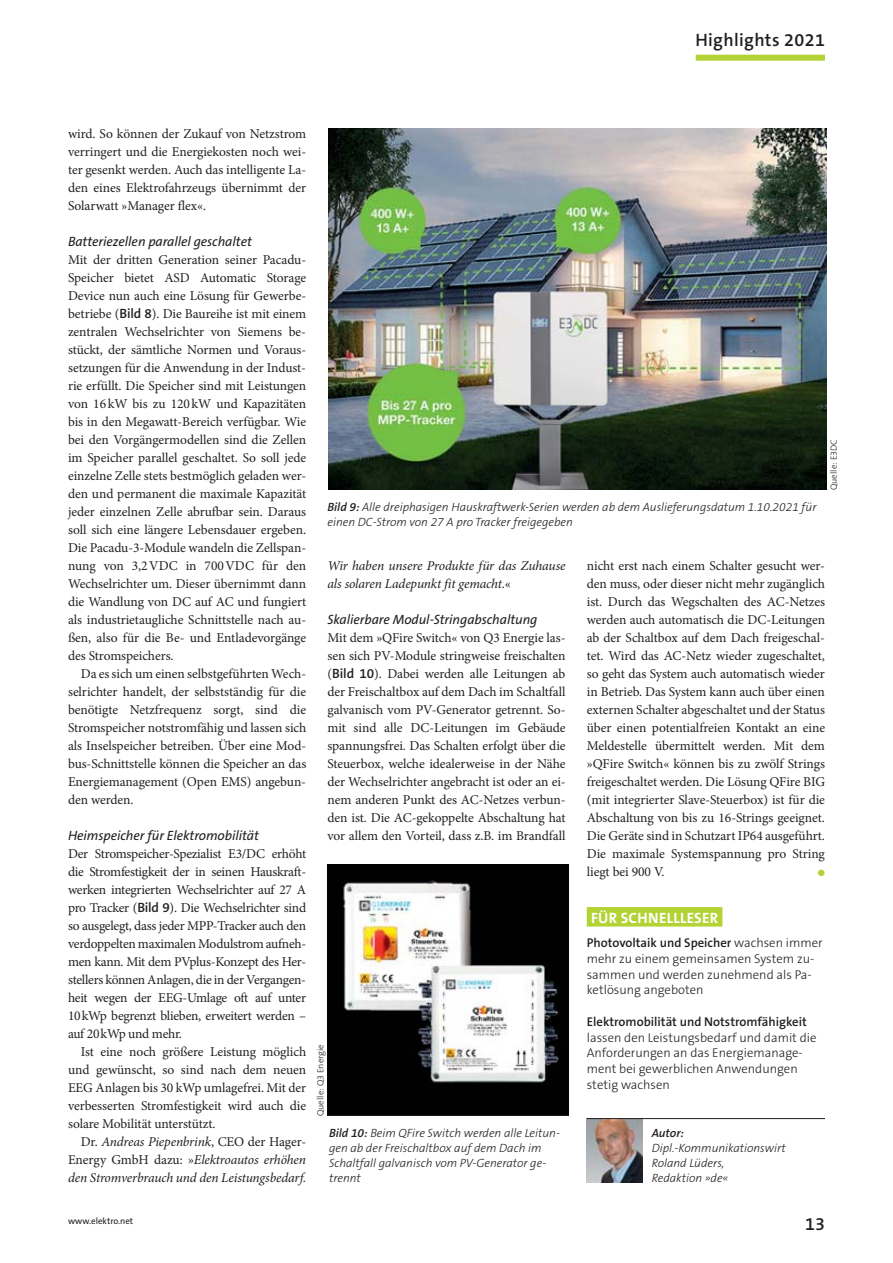
<style>
.page{position:relative;width:893px;height:1263px;background:#fff}
.page>*{position:absolute;margin:0;border:0;box-sizing:border-box;transform-origin:0 0}
.t1{font:600 18px "The Sans Os F";letter-spacing:.02em;color:#231f20}
.t2{font:700 15px "The Sans Os F";letter-spacing:.015em;color:#fff}
.t3{font:13.5px/18px "Minion Pro";letter-spacing:-.005em;color:#231f20;text-align:justify}
.t4{font:italic 13.5px/18px "Minion Pro";letter-spacing:-.01em;color:#231f20;text-align:justify}
.t5{font:italic 13.5px "The Sans Os F";letter-spacing:-.005em;color:#231f20}
.t6{font:300 12.75px/15.8px "The Sans Os F";color:#231f20}
.t7{font:600 12.75px "The Sans Os F";color:#231f20}
.t8{font:italic 300 12px/15px "The Sans Os F";color:#231f20}
.t9{font:italic 600 12px "The Sans Os F";letter-spacing:-.005em;color:#231f20}
.t10{font:300 9px "The Sans Os F";color:#231f20}
.t11{font:9px "The Sans Os F";color:#231f20}
.t12{font:9px "Zapf Dingbats Std";color:#b3d334}
.s1{font-family:"The Sans Os F";font-weight:600}
.s2{font-style:normal}
.s3{font-weight:600}
</style>
<div class="page">
<div style="left:587px;top:907px;width:135px;height:19px;background:#b3d334"></div>
<img style="left:587px;top:1119px;width:55px;height:63px">
<hr style="left:587px;top:1118px;width:238px;height:1px;background:#231f20">
<img style="left:329px;top:128px;width:497px;height:362px">
<img style="left:327px;top:865px;width:241px;height:250px">
<div style="left:696px;top:55px;width:129px;height:6px;background:#b3d235"></div>
<h1 class="t1" style="left:695px;top:31px;width:131px">Highlights 2021</h1>
<p class="t3" style="left:68px;top:126px;width:240px">wird. So können der Zukauf von Netzstrom verringert und die Energiekosten noch wei&shy;ter gesenkt werden. Auch das intelligente La&shy;den eines Elektrofahrzeugs übernimmt der Solarwatt »Manager flex«.</p>
<p class="t5" style="left:68px;top:236px;width:185px">Batteriezellen parallel geschaltet</p>
<p class="t3" style="left:68px;top:252px;width:240px">Mit der dritten Generation seiner Pacadu-Speicher bietet ASD Automatic Storage Device nun auch eine Lösung für Gewerbe&shy;betriebe (<span class="s1">Bild 8</span>). Die Baureihe ist mit einem zentralen Wechselrichter von Siemens be&shy;stückt, der sämtliche Normen und Voraus&shy;setzungen für die Anwendung in der Indust&shy;rie erfüllt. Die Speicher sind mit Leistungen von 16 kW bis zu 120 kW und Kapazitäten bis in den Megawatt-Bereich verfügbar. Wie bei den Vorgängermodellen sind die Zellen im Speicher parallel geschaltet. So soll jede einzelne Zelle stets bestmöglich geladen wer&shy;den und permanent die maximale Kapazität jeder einzelnen Zelle abrufbar sein. Daraus soll sich eine längere Lebensdauer ergeben.<br>Die Pacadu-3-Module wandeln die Zellspan&shy;nung von 3,2 VDC in 700 VDC für den Wechselrichter um. Dieser übernimmt dann die Wandlung von DC auf AC und fungiert als industrietaugliche Schnittstelle nach au&shy;ßen, also für die Be- und Entladevorgänge des Stromspeichers.</p>
<p class="t3" style="left:68px;top:666px;width:240px;text-indent:13px">Da es sich um einen selbstgeführten Wech&shy;selrichter handelt, der selbstständig für die benötigte Netzfrequenz sorgt, sind die Stromspeicher notstromfähig und lassen sich als Inselspeicher betreiben. Über eine Mod&shy;bus-Schnittstelle können die Speicher an das Energiemanagement (Open EMS) angebun&shy;den werden.</p>
<p class="t5" style="left:68px;top:830px;width:192px">Heimspeicher für Elektromobilität</p>
<p class="t3" style="left:68px;top:846px;width:240px">Der Stromspeicher-Spezialist E3/DC erhöht die Stromfestigkeit der in seinen Hauskraft&shy;werken integrierten Wechselrichter auf 27 A pro Tracker (<span class="s1">Bild 9</span>). Die Wechselrichter sind so ausgelegt, dass jeder MPP-Tracker auch den verdoppelten maximalen Modulstrom aufneh&shy;men kann. Mit dem PVplus-Konzept des Her&shy;stellers können Anlagen, die in der Vergangen&shy;heit wegen der EEG-Umlage oft auf unter 10 kWp begrenzt blieben, erweitert werden – auf 20 kWp und mehr.</p>
<p class="t3" style="left:68px;top:1044px;width:240px;text-indent:13px">Ist eine noch größere Leistung möglich und gewünscht, so sind nach dem neuen EEG Anlagen bis 30 kWp umlagefrei. Mit der verbesserten Stromfestigkeit wird auch die solare Mobilität unterstützt.</p>
<p class="t4" style="left:68px;top:1134px;width:240px;text-indent:13px"><span class="s2">Dr.</span> Andreas Piepenbrink<span class="s2">, CEO der Hager-Energy GmbH dazu: »</span>Elektroautos erhöhen den Stromverbrauch und den Leistungsbedarf.</p>
<p class="t8" style="left:327px;top:501px;width:491px"><span class="s3">Bild 9:</span> Alle dreiphasigen Hauskraftwerk-Serien werden ab dem Auslieferungsdatum 1.10.2021 für einen DC-Strom von 27 A pro Tracker freigegeben</p>
<p class="t10" style="left:829px;top:490px;width:52px;rotate:-90deg">Quelle: E3DC</p>
<p class="t4" style="left:327px;top:558px;width:240px">Wir haben unsere Produkte für das Zuhause als solaren Ladepunkt fit gemacht<span class="s2">.«</span></p>
<p class="t5" style="left:327px;top:614px;width:212px">Skalierbare Modul-Stringabschaltung</p>
<p class="t3" style="left:327px;top:630px;width:240px">Mit dem »QFire Switch« von Q3 Energie las&shy;sen sich PV-Module stringweise freischalten (<span class="s1">Bild 10</span>). Dabei werden alle Leitungen ab der Freischaltbox auf dem Dach im Schaltfall galvanisch vom PV-Generator getrennt. So&shy;mit sind alle DC-Leitungen im Gebäude spannungsfrei. Das Schalten erfolgt über die Steuerbox, welche idealerweise in der Nähe der Wechselrichter angebracht ist oder an ei&shy;nem anderen Punkt des AC-Netzes verbun&shy;den ist. Die AC-gekoppelte Abschaltung hat vor allem den Vorteil, dass z.B. im Brandfall</p>
<p class="t10" style="left:316px;top:1116px;width:73px;rotate:-90deg">Quelle: Q3 Energie</p>
<p class="t8" style="left:329px;top:1127px;width:232px"><span class="s3">Bild 10:</span> Beim QFire Switch werden alle Leitun&shy;gen ab der Freischaltbox auf dem Dach im Schaltfall galvanisch vom PV-Generator ge&shy;trennt</p>
<p class="t3" style="left:587px;top:558px;width:240px">nicht erst nach einem Schalter gesucht wer&shy;den muss, oder dieser nicht mehr zugänglich ist. Durch das Wegschalten des AC-Netzes werden auch automatisch die DC-Leitungen ab der Schaltbox auf dem Dach freigeschal&shy;tet. Wird das AC-Netz wieder zugeschaltet, so geht das System auch automatisch wieder in Betrieb. Das System kann auch über einen externen Schalter abgeschaltet und der Status über einen potentialfreien Kontakt an eine Meldestelle übermittelt werden. Mit dem »QFire Switch« können bis zu zwölf Strings freigeschaltet werden. Die Lösung QFire BIG (mit integrierter Slave-Steuerbox) ist für die Abschaltung von bis zu 16-Strings geeignet.<br>Die Geräte sind in Schutzart IP64 ausgeführt.<br>Die maximale Systemspannung pro String liegt bei 900 V.</p>
<p class="t12" style="left:818px;top:868px;width:9px">●</p>
<p class="t2" style="left:591px;top:910px;width:128px">FÜR SCHNELLLESER</p>
<p class="t6" style="left:587px;top:935px;width:237px"><span class="s3">Photovoltaik und Speicher</span> wachsen immer mehr zu einem gemeinsamen System zu&shy;sammen und werden zunehmend als Pa&shy;ketlösung angeboten</p>
<p class="t7" style="left:587px;top:1015px;width:222px">Elektromobilität und Notstromfähigkeit</p>
<p class="t6" style="left:587px;top:1030px;width:231px">lassen den Leistungsbedarf und damit die<br>Anforderungen an das Energiemanage&shy;ment bei gewerblichen Anwendungen stetig wachsen</p>
<p class="t9" style="left:652px;top:1126px;width:34px">Autor:</p>
<p class="t8" style="left:652px;top:1142px;width:136px">Dipl.-Kommunikationswirt<br>Roland Lüders,<br>Redaktion »de«</p>
<p class="t11" style="left:68px;top:1216px;width:67px">www.elektro.net</p>
<h1 class="t1" style="left:805px;top:1215px;width:21px">13</h1>
</div>
